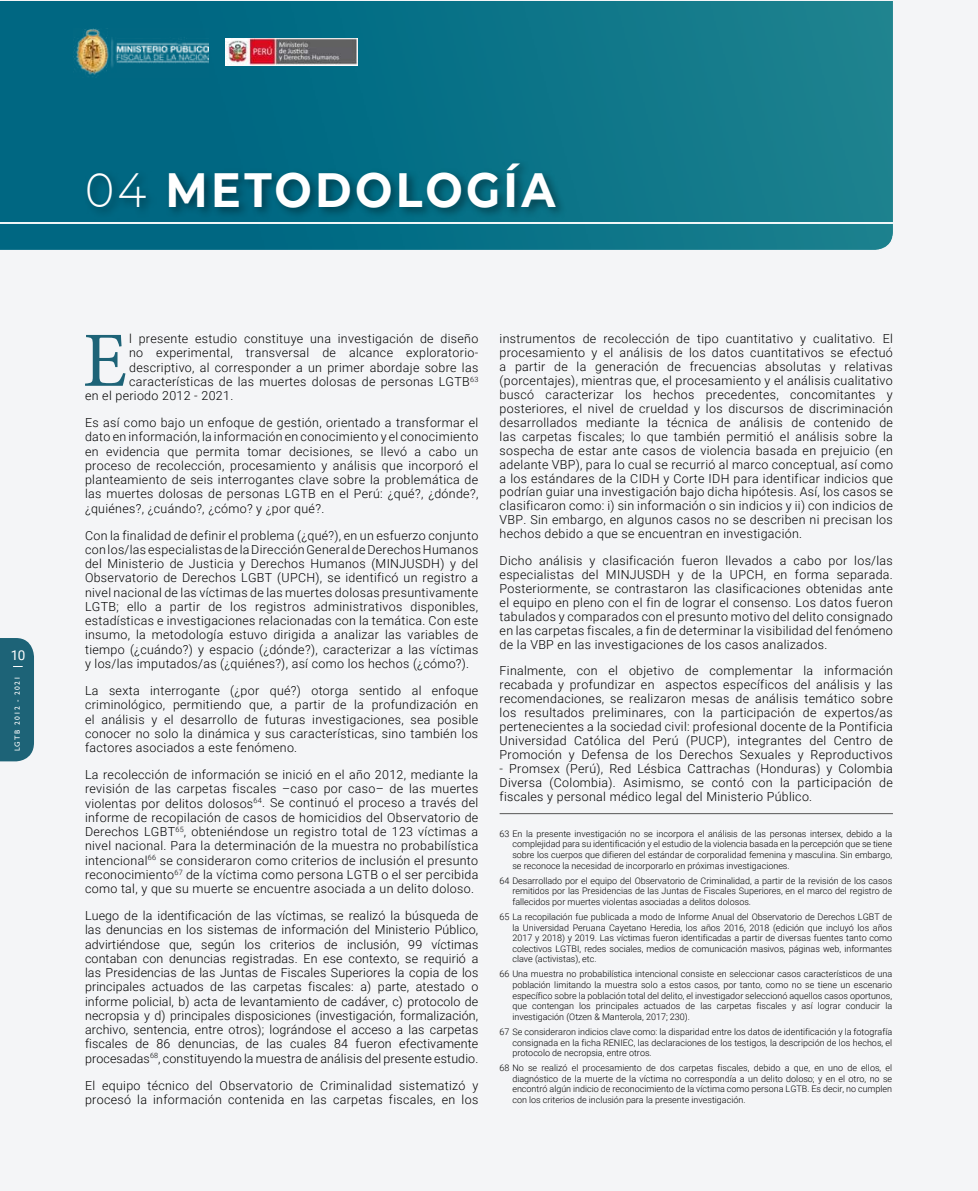
<style>
.page{position:relative;width:978px;height:1191px;background:#f4f5f7}
.page>*{position:absolute;margin:0;border:0;box-sizing:border-box;transform-origin:0 0}
.t1{font:78.15px "Minion Pro";color:#1d6377}
.t2{font:700 48px "Montserrat";letter-spacing:.075em;color:#fff;scale:.92 1}
.t3{font:13.5px "Roboto";color:#fff}
.t4{font:300 12.45px/14.2px "Roboto";letter-spacing:.025em;color:#000;text-align:justify}
.t5{font:300 9px/10.6px "Roboto";color:#000;text-align:justify}
.t6{font:500 7.5px "Gill Sans MT Pro";letter-spacing:.17em;color:#fff}
.s1{font-weight:300}
</style>
<div class="page">
<hr style="left:500px;top:813px;width:393px;height:1px;background:#575656">
<img style="left:0;top:1px;width:893px;height:249px">
<div style="left:84px;top:159px;width:483px;height:61px;background:#000;opacity:.4"></div>
<hr style="left:0;top:222px;width:893px;height:2px;background:#fff">
<img style="left:226px;top:38px;width:131px;height:27px">
<img style="left:74px;top:28px;width:135px;height:50px">
<div style="left:0;top:638px;width:34px;height:123px;background:#1d6377"></div>
<p class="t3" style="left:11px;top:648px;width:16px">10</p>
<p class="t6" style="left:13px;top:751px;width:77px;rotate:-90deg">LGTB 2012 - 2021</p>
<h2 class="t2" style="left:85px;top:162px;width:513px"><span class="s1">04</span> METODOLOGÍA</h2>
<h1 class="t1" style="left:83px;top:313px;width:46px">E</h1>
<p class="t4" style="left:129px;top:332px;width:351px">l presente estudio constituye una investigación de diseño</p>
<p class="t4" style="left:129px;top:347px;width:351px">no experimental, transversal de alcance exploratorio-</p>
<p class="t4" style="left:129px;top:361px;width:351px">descriptivo, al corresponder a un primer abordaje sobre las</p>
<p class="t4" style="left:129px;top:375px;width:351px">características de las muertes dolosas de personas LGTB<sup>63</sup></p>
<p class="t4" style="left:85px;top:389px;width:150px">en el periodo 2012 - 2021.</p>
<p class="t4" style="left:85px;top:416px;width:395px">Es así como bajo un enfoque de gestión, orientado a transformar el dato en información, la información en conocimiento y el conocimiento en evidencia que permita tomar decisiones, se llevó a cabo un proceso de recolección, procesamiento y análisis que incorporó el planteamiento de seis interrogantes clave sobre la problemática de las muertes dolosas de personas LGTB en el Perú: ¿qué?, ¿dónde?, ¿quiénes?, ¿cuándo?, ¿cómo? y ¿por qué?.</p>
<p class="t4" style="left:85px;top:529px;width:395px">Con la finalidad de definir el problema (¿qué?), en un esfuerzo conjunto con los/las especialistas de la Dirección General de Derechos Humanos del Ministerio de Justicia y Derechos Humanos (MINJUSDH) y del Observatorio de Derechos LGBT (UPCH), se identificó un registro a nivel nacional de las víctimas de las muertes dolosas presuntivamente LGTB; ello a partir de los registros administrativos disponibles, estadísticas e investigaciones relacionadas con la temática. Con este insumo, la metodología estuvo dirigida a analizar las variables de tiempo (¿cuándo?) y espacio (¿dónde?), caracterizar a las víctimas y los/las imputados/as (¿quiénes?), así como los hechos (¿cómo?).</p>
<p class="t4" style="left:85px;top:684px;width:395px">La sexta interrogante (¿por qué?) otorga sentido al enfoque criminológico, permitiendo que, a partir de la profundización en el análisis y el desarrollo de futuras investigaciones, sea posible conocer no solo la dinámica y sus características, sino también los factores asociados a este fenómeno.</p>
<p class="t4" style="left:85px;top:768px;width:395px">La recolección de información se inició en el año 2012, mediante la revisión de las carpetas fiscales –caso por caso– de las muertes violentas por delitos dolosos<sup>64</sup>. Se continuó el proceso a través del informe de recopilación de casos de homicidios del Observatorio de Derechos LGBT<sup>65</sup>, obteniéndose un registro total de 123 víctimas a nivel nacional. Para la determinación de la muestra no probabilística intencional<sup>66</sup> se consideraron como criterios de inclusión el presunto reconocimiento<sup>67</sup> de la víctima como persona LGTB o el ser percibida como tal, y que su muerte se encuentre asociada a un delito doloso.</p>
<p class="t4" style="left:85px;top:909px;width:395px">Luego de la identificación de las víctimas, se realizó la búsqueda de las denuncias en los sistemas de información del Ministerio Público, advirtiéndose que, según los criterios de inclusión, 99 víctimas contaban con denuncias registradas. En ese contexto, se requirió a las Presidencias de las Juntas de Fiscales Superiores la copia de los principales actuados de las carpetas fiscales: a) parte, atestado o informe policial, b) acta de levantamiento de cadáver, c) protocolo de necropsia y d) principales disposiciones (investigación, formalización, archivo, sentencia, entre otros); lográndose el acceso a las carpetas fiscales de 86 denuncias, de las cuales 84 fueron efectivamente procesadas<sup>68</sup>, constituyendo la muestra de análisis del presente estudio.</p>
<p class="t4" style="left:85px;top:1079px;width:395px">El equipo técnico del Observatorio de Criminalidad sistematizó y procesó la información contenida en las carpetas fiscales, en los</p>
<p class="t4" style="left:500px;top:332px;width:395px">instrumentos de recolección de tipo cuantitativo y cualitativo. El procesamiento y el análisis de los datos cuantitativos se efectuó a partir de la generación de frecuencias absolutas y relativas (porcentajes), mientras que, el procesamiento y el análisis cualitativo buscó caracterizar los hechos precedentes, concomitantes y posteriores, el nivel de crueldad y los discursos de discriminación desarrollados mediante la técnica de análisis de contenido de las carpetas fiscales; lo que también permitió el análisis sobre la sospecha de estar ante casos de violencia basada en prejuicio (en adelante VBP), para lo cual se recurrió al marco conceptual, así como a los estándares de la CIDH y Corte IDH para identificar indicios que podrían guiar una investigación bajo dicha hipótesis. Así, los casos se clasificaron como: i) sin información o sin indicios y ii) con indicios de VBP. Sin embargo, en algunos casos no se describen ni precisan los hechos debido a que se encuentran en investigación.</p>
<p class="t4" style="left:500px;top:554px;width:395px">Dicho análisis y clasificación fueron llevados a cabo por los/las especialistas del MINJUSDH y de la UPCH, en forma separada.<br>Posteriormente, se contrastaron las clasificaciones obtenidas ante el equipo en pleno con el fin de lograr el consenso. Los datos fueron tabulados y comparados con el presunto motivo del delito consignado en las carpetas fiscales, a fin de determinar la visibilidad del fenómeno de la VBP en las investigaciones de los casos analizados.</p>
<p class="t4" style="left:500px;top:665px;width:395px">Finalmente, con el objetivo de complementar la información recabada y profundizar en aspectos específicos del análisis y las recomendaciones, se realizaron mesas de análisis temático sobre los resultados preliminares, con la participación de expertos/as pertenecientes a la sociedad civil: profesional docente de la Pontificia Universidad Católica del Perú (PUCP), integrantes del Centro de Promoción y Defensa de los Derechos Sexuales y Reproductivos</p>
<p class="t4" style="left:500px;top:762px;width:395px">- Promsex (Perú), Red Lésbica Cattrachas (Honduras) y Colombia Diversa (Colombia). Asimismo, se contó con la participación de fiscales y personal médico legal del Ministerio Público.</p>
<p class="t5" style="left:512px;top:829px;width:381px;text-indent:-13px">63 En la presente investigación no se incorpora el análisis de las personas intersex, debido a la complejidad para su identificación y el estudio de la violencia basada en la percepción que se tiene sobre los cuerpos que difieren del estándar de corporalidad femenina y masculina. Sin embargo, se reconoce la necesidad de incorporarlo en próximas investigaciones.</p>
<p class="t5" style="left:512px;top:875px;width:381px;text-indent:-13px">64 Desarrollado por el equipo del Observatorio de Criminalidad, a partir de la revisión de los casos remitidos por las Presidencias de las Juntas de Fiscales Superiores, en el marco del registro de fallecidos por muertes violentas asociadas a delitos dolosos.</p>
<p class="t5" style="left:512px;top:912px;width:381px;text-indent:-13px">65 La recopilación fue publicada a modo de Informe Anual del Observatorio de Derechos LGBT de la Universidad Peruana Cayetano Heredia, los años 2016, 2018 (edición que incluyó los años 2017 y 2018) y 2019. Las víctimas fueron identificadas a partir de diversas fuentes tanto como colectivos LGTBI, redes sociales, medios de comunicación masivos, páginas web, informantes clave (activistas), etc.</p>
<p class="t5" style="left:512px;top:969px;width:381px;text-indent:-13px">66 Una muestra no probabilística intencional consiste en seleccionar casos característicos de una población limitando la muestra solo a estos casos, por tanto, como no se tiene un escenario específico sobre la población total del delito, el investigador seleccionó aquellos casos oportunos, que contengan los principales actuados de las carpetas fiscales y así lograr conducir la investigación (Otzen &amp; Manterola, 2017; 230).</p>
<p class="t5" style="left:512px;top:1027px;width:381px;text-indent:-13px">67 Se consideraron indicios clave como: la disparidad entre los datos de identificación y la fotografía consignada en la ficha RENIEC, las declaraciones de los testigos, la descripción de los hechos, el protocolo de necropsia, entre otros.</p>
<p class="t5" style="left:512px;top:1063px;width:381px;text-indent:-13px">68 No se realizó el procesamiento de dos carpetas fiscales, debido a que, en uno de ellos, el diagnóstico de la muerte de la víctima no correspondía a un delito doloso; y en el otro, no se encontró algún indicio de reconocimiento de la víctima como persona LGTB. Es decir, no cumplen con los criterios de inclusión para la presente investigación.</p>
</div>
